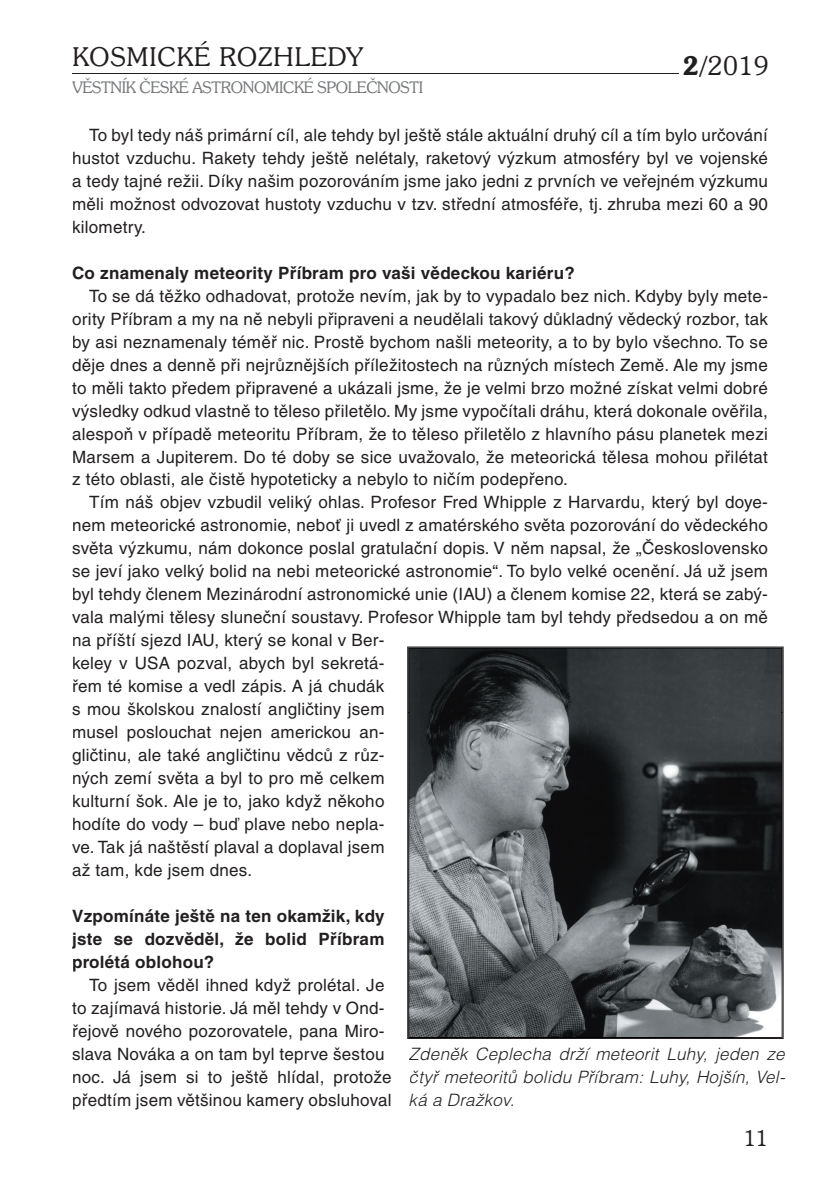
<style>
.page{position:relative;width:840px;height:1191px;background:#fff}
.page>*{position:absolute;margin:0;border:0;box-sizing:border-box;transform-origin:0 0}
.t1{font:300 26px "Souvenir IT Cby BTCE";letter-spacing:.04em;color:#231f20}
.t2{font:300 22px "Souvenir IT Cby BTCE";color:#231f20}
.t3{font:17px/23px "Helvetica CE";letter-spacing:.015em;color:#231f20;text-align:justify}
.t4{font:700 17px/23px "Helvetica CE";letter-spacing:.015em;color:#231f20;text-align:justify}
.t5{font:italic 300 17px/23px "Helvetica CE";letter-spacing:.015em;color:#231f20;text-align:justify}
.t6{font:300 16px "Souvenir IT Cby BTCE";letter-spacing:-.02em;color:#76787b}
.s1{font-weight:600}
</style>
<div class="page">
<hr style="left:72px;top:73px;width:606px;height:1px;background:#231f20">
<svg style="left:407px;top:646px;width:376px;height:393px;background:#4d5153"></svg>
<img style="left:408px;top:647px;width:374px;height:66px">
<img style="left:408px;top:712px;width:62px;height:326px">
<img style="left:719px;top:712px;width:63px;height:326px">
<img style="left:470px;top:972px;width:250px;height:66px">
<h1 class="t1" style="left:72px;top:40px;width:292px">KOSMICKÉ ROZHLEDY</h1>
<p class="t6" style="left:72px;top:77px;width:352px">VĚSTNÍK ČESKÉ ASTRONOMICKÉ SPOLEČNOSTI</p>
<h1 class="t1" style="left:682px;top:48px;width:87px"><span class="s1">2/</span>2019</h1>
<p class="t3" style="left:72px;top:123px;width:697px;text-indent:17px">To byl tedy náš primární cíl, ale tehdy byl ještě stále aktuální druhý cíl a tím bylo určování hustot vzduchu. Rakety tehdy ještě nelétaly, raketový výzkum atmosféry byl ve vojenské a tedy tajné režii. Díky našim pozorováním jsme jako jedni z prvních ve veřejném výzkumu měli možnost odvozovat hustoty vzduchu v tzv. střední atmosféře, tj. zhruba mezi 60 a 90 kilometry.</p>
<p class="t4" style="left:72px;top:261px;width:504px">Co znamenaly meteority Příbram pro vaši vědeckou kariéru?</p>
<p class="t3" style="left:72px;top:284px;width:697px;text-indent:17px">To se dá těžko odhadovat, protože nevím, jak by to vypadalo bez nich. Kdyby byly mete&shy;ority Příbram a my na ně nebyli připraveni a neudělali takový důkladný vědecký rozbor, tak by asi neznamenaly téměř nic. Prostě bychom našli meteority, a to by bylo všechno. To se děje dnes a denně při nejrůznějších příležitostech na různých místech Země. Ale my jsme to měli takto předem připravené a ukázali jsme, že je velmi brzo možné získat velmi dobré výsledky odkud vlastně to těleso přiletělo. My jsme vypočítali dráhu, která dokonale ověřila, alespoň v případě meteoritu Příbram, že to těleso přiletělo z hlavního pásu planetek mezi Marsem a Jupiterem. Do té doby se sice uvažovalo, že meteorická tělesa mohou přilétat z této oblasti, ale čistě hypoteticky a nebylo to ničím podepřeno.</p>
<p class="t3" style="left:72px;top:491px;width:697px;text-align:left;text-indent:17px">Tím náš objev vzbudil veliký ohlas. Profesor Fred Whipple z Harvardu, který byl doye&shy;nem meteorické astronomie, neboť ji uvedl z amatérského světa pozorování do vědeckého světa výzkumu, nám dokonce poslal gratulační dopis. V něm napsal, že „Československo se jeví jako velký bolid na nebi meteorické astronomie“. To bylo velké ocenění. Já už jsem byl tehdy členem Mezinárodní astronomické unie (IAU) a členem komise 22, která se zabý&shy;vala malými tělesy sluneční soustavy. Profesor Whipple tam byl tehdy předsedou a on mě na příští sjezd IAU, který se konal v Ber-<br>keley v USA pozval, abych byl sekretá-<br>řem té komise a vedl zápis. A já chudák<br>s mou školskou znalostí angličtiny jsem<br>musel poslouchat nejen americkou an-<br>gličtinu, ale také angličtinu vědců z růz-<br>ných zemí světa a byl to pro mě celkem<br>kulturní šok. Ale je to, jako když někoho<br>hodíte do vody – buď plave nebo nepla-<br>ve. Tak já naštěstí plaval a doplaval jsem<br>až tam, kde jsem dnes.</p>
<p class="t4" style="left:72px;top:904px;width:314px">Vzpomínáte ještě na ten okamžik, kdy jste se dozvěděl, že bolid Příbram prolétá oblohou?</p>
<p class="t3" style="left:72px;top:973px;width:321px;text-align:center">To jsem věděl ihned když prolétal. Je<br>to zajímavá historie. Já měl tehdy v Ond&shy;řejově nového pozorovatele, pana Miro&shy;slava Nováka a on tam byl teprve šestou noc. Já jsem si to ještě hlídal, protože předtím jsem většinou kamery obsluhoval</p>
<p class="t5" style="left:408px;top:1042px;width:377px">Zdeněk Ceplecha drží meteorit Luhy, jeden ze čtyř meteoritů bolidu Příbram: Luhy, Hojšín, Vel&shy;ká a Dražkov.</p>
<p class="t2" style="left:743px;top:1124px;width:26px">11</p>
</div>
